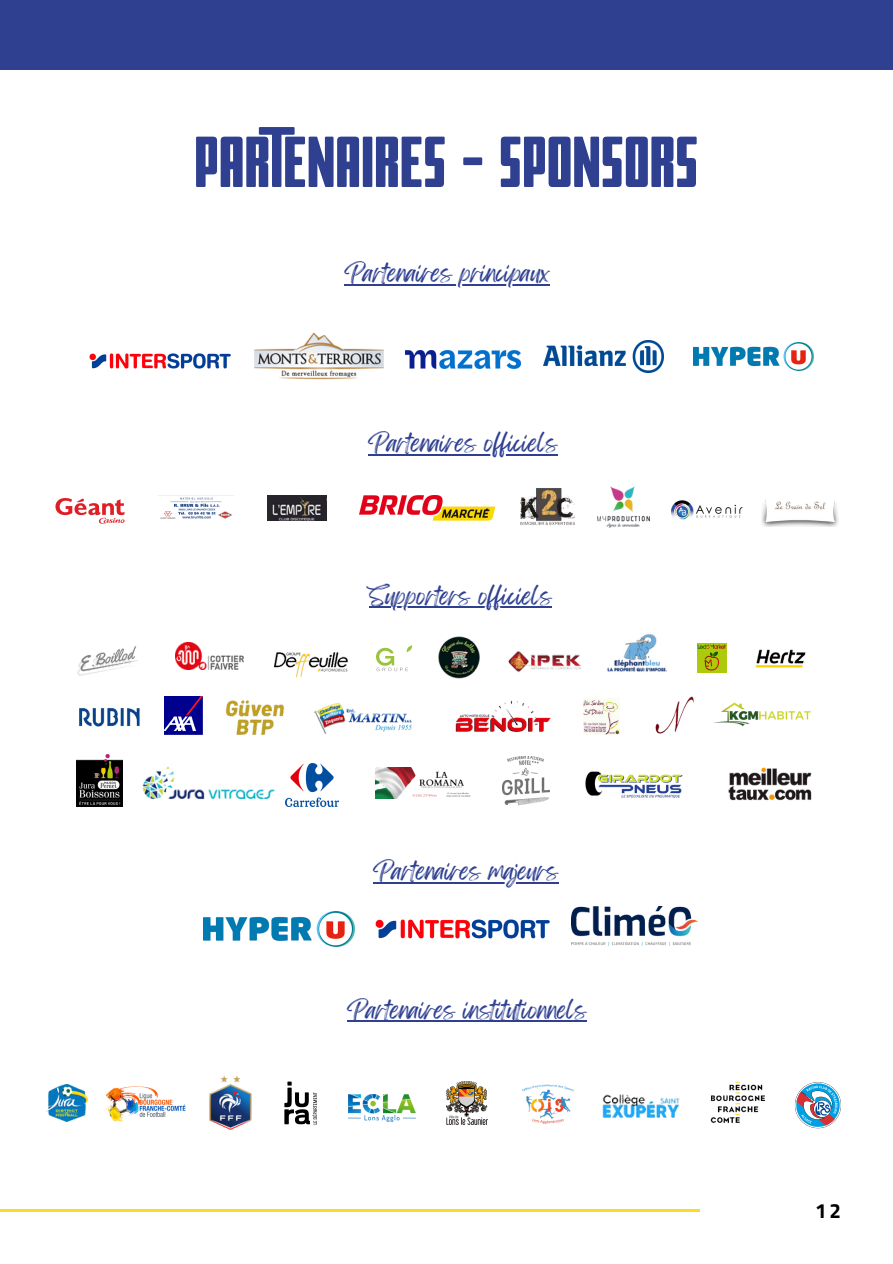
<style>
.page{position:relative;width:893px;height:1264px;background:#fff}
.page>*{position:absolute;margin:0;border:0;box-sizing:border-box;transform-origin:0 0}
.t1{font:60px "B Pimperial";color:#2f4091}
.t2{font:21px "Feeling Passionate";color:#2f4091}
.t3{font:700 20.55px "Titillium Web";color:#000}
</style>
<div class="page">
<div style="left:0;top:0;width:892px;height:70px;background:#2f4091"></div>
<hr style="left:0;top:1209px;width:699px;height:2px;background:#fadd1e">
<img style="left:89px;top:353px;width:142px;height:16px">
<img style="left:254px;top:332px;width:129px;height:48px">
<img style="left:405px;top:350px;width:115px;height:18px">
<img style="left:543px;top:340px;width:120px;height:32px">
<img style="left:693px;top:342px;width:120px;height:28px">
<img style="left:55px;top:498px;width:70px;height:26px">
<img style="left:158px;top:495px;width:76px;height:24px">
<img style="left:267px;top:495px;width:59px;height:25px">
<img style="left:359px;top:495px;width:136px;height:25px">
<img style="left:520px;top:488px;width:55px;height:38px">
<img style="left:597px;top:486px;width:53px;height:41px">
<img style="left:671px;top:500px;width:72px;height:20px">
<img style="left:761px;top:500px;width:77px;height:26px">
<img style="left:77px;top:646px;width:61px;height:30px">
<img style="left:175px;top:642px;width:69px;height:27px">
<img style="left:274px;top:652px;width:74px;height:26px">
<svg style="left:376px;top:645px;width:37px;height:26px"></svg>
<img style="left:713px;top:702px;width:98px;height:24px">
<img style="left:438px;top:636px;width:41px;height:42px">
<img style="left:508px;top:651px;width:73px;height:21px">
<img style="left:607px;top:634px;width:60px;height:38px">
<img style="left:142px;top:766px;width:133px;height:33px">
<img style="left:755px;top:649px;width:51px;height:19px">
<img style="left:697px;top:643px;width:29px;height:30px">
<img style="left:79px;top:708px;width:61px;height:19px">
<img style="left:165px;top:697px;width:37px;height:37px">
<img style="left:225px;top:700px;width:60px;height:35px">
<img style="left:314px;top:703px;width:97px;height:30px">
<img style="left:583px;top:698px;width:36px;height:36px">
<img style="left:655px;top:696px;width:39px;height:38px">
<img style="left:285px;top:763px;width:53px;height:43px">
<img style="left:455px;top:701px;width:96px;height:31px">
<img style="left:76px;top:754px;width:46px;height:52px">
<img style="left:375px;top:767px;width:95px;height:31px">
<img style="left:502px;top:756px;width:47px;height:50px">
<img style="left:585px;top:771px;width:98px;height:27px">
<img style="left:728px;top:767px;width:83px;height:33px">
<img style="left:204px;top:911px;width:150px;height:35px">
<img style="left:375px;top:883px;width:174px;height:56px">
<img style="left:571px;top:906px;width:126px;height:39px">
<hr style="left:344px;top:284px;width:206px;height:2px;background:#2f4091">
<hr style="left:368px;top:454px;width:189px;height:1px;background:#2f4091">
<hr style="left:369px;top:607px;width:183px;height:1px;background:#2f4091">
<hr style="left:373px;top:882px;width:185px;height:1px;background:#2f4091">
<hr style="left:347px;top:1020px;width:239px;height:2px;background:#2f4091">
<img style="left:46px;top:1084px;width:41px;height:37px">
<img style="left:103px;top:1086px;width:83px;height:36px">
<img style="left:209px;top:1075px;width:43px;height:55px">
<svg style="left:284px;top:1081px;width:33px;height:43px"></svg>
<img style="left:446px;top:1081px;width:41px;height:43px">
<img style="left:349px;top:1094px;width:66px;height:27px">
<img style="left:522px;top:1084px;width:52px;height:41px">
<img style="left:602px;top:1094px;width:77px;height:24px">
<img style="left:710px;top:1081px;width:55px;height:42px">
<svg style="left:794px;top:1082px;width:47px;height:46px"></svg>
<svg style="left:796px;top:1083px;width:43px;height:43px"></svg>
<h1 class="t1" style="left:194px;top:126px;width:505px">PARTENAIRES - SPONSORS</h1>
<p class="t2" style="left:344px;top:256px;width:207px">Partenaires principaux</p>
<p class="t2" style="left:368px;top:426px;width:191px">Partenaires officiels</p>
<p class="t2" style="left:369px;top:578px;width:184px">Supporters officiels</p>
<p class="t2" style="left:373px;top:854px;width:187px">Partenaires majeurs</p>
<p class="t2" style="left:347px;top:992px;width:241px">Partenaires institutionnels</p>
<p class="t3" style="left:815px;top:1194px;width:28px">12</p>
</div>
